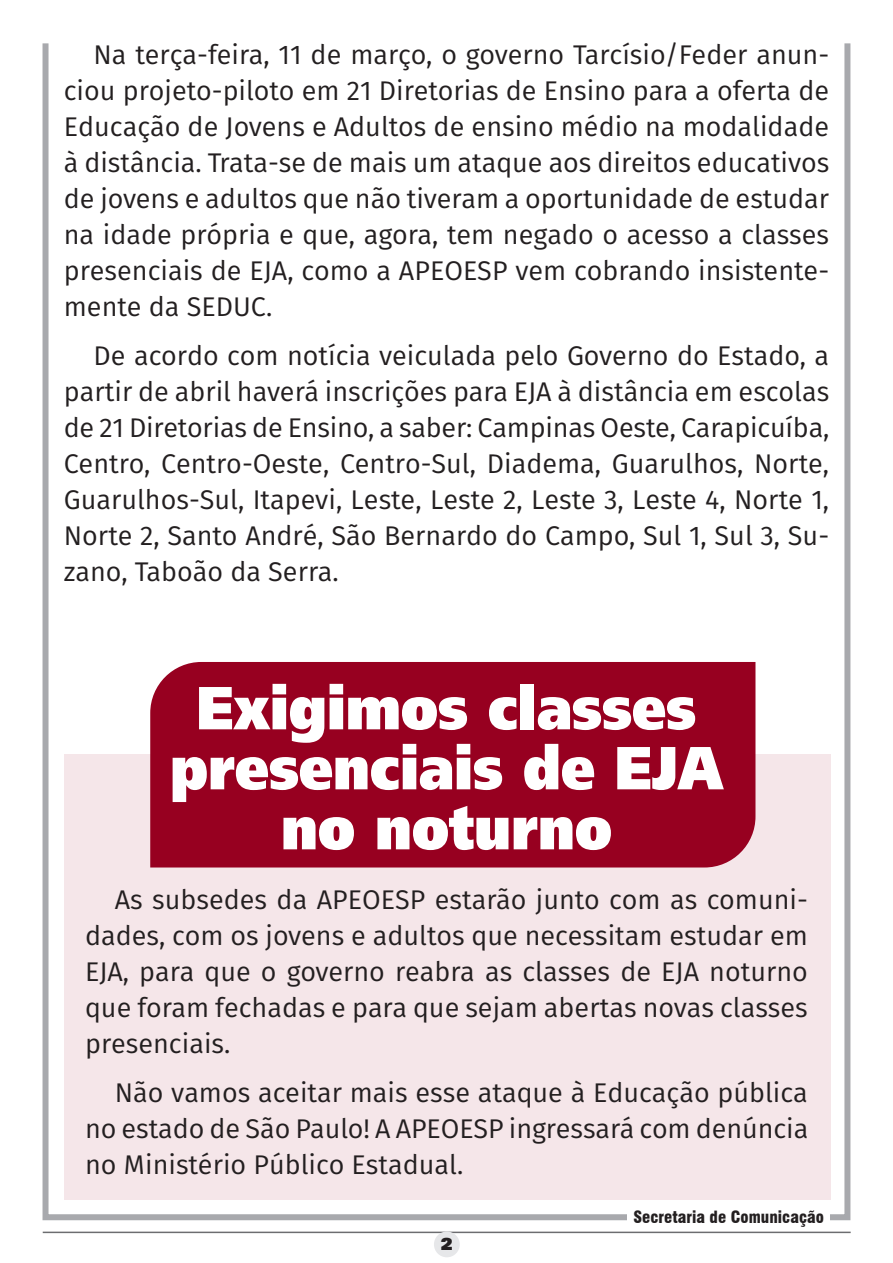
<style>
.page{position:relative;width:893px;height:1263px;background:#fff}
.page>*{position:absolute;margin:0;border:0;box-sizing:border-box;transform-origin:0 0}
.Corpo_do_texto{font:900 60px/60px "Palma Black S Si Extra";color:#fff;text-align:center;scale:.9 1}
.Corpo_do_texto-2{font:27px/36px "Fira Sans";color:#231f20;text-align:justify}
.t1{font:700 18px "U001 DOT Ultr";color:#231f20}
.t2{font:900 condensed 16.5px "Swiss 721 BT";color:#231f20}
</style>
<div class="page">
<div style="left:43px;top:40px;width:807px;height:1180px;border:6px solid #a8a9ad"></div>
<hr style="left:43px;top:1231px;width:808px;height:2px;background:#6c6d70">
<div style="left:434px;top:1231px;width:26px;height:26px;background:#e6e7e9;border-radius:50%"></div>
<div style="left:628px;top:1209px;width:202px;height:18px;background:#fff"></div>
<div style="left:64px;top:754px;width:767px;height:445px;background:#f5e6e9"></div>
<div style="left:150px;top:662px;width:605px;height:205px;background:#970020"></div>
<p class="Corpo_do_texto-2" style="left:64px;top:36px;width:767px;text-indent:30px">Na terça-feira, 11 de março, o governo Tarcísio/Feder anun&shy;ciou projeto-piloto em 21 Diretorias de Ensino para a oferta de Educação de Jovens e Adultos de ensino médio na modalidade à distância. Trata-se de mais um ataque aos direitos educativos de jovens e adultos que não tiveram a oportunidade de estudar na idade própria e que, agora, tem negado o acesso a classes presenciais de EJA, como a APEOESP vem cobrando insistente&shy;mente da SEDUC.</p>
<p class="Corpo_do_texto-2" style="left:64px;top:336px;width:767px;text-indent:30px">De acordo com notícia veiculada pelo Governo do Estado, a partir de abril haverá inscrições para EJA à distância em escolas de 21 Diretorias de Ensino, a saber: Campinas Oeste, Carapicuíba, Centro, Centro-Oeste, Centro-Sul, Diadema, Guarulhos, Norte, Guarulhos-Sul, Itapevi, Leste, Leste 2, Leste 3, Leste 4, Norte 1, Norte 2, Santo André, São Bernardo do Campo, Sul 1, Sul 3, Su&shy;zano, Taboão da Serra.</p>
<p class="Corpo_do_texto" style="left:170px;top:677px;width:616px">Exigimos classes presenciais de EJA no noturno</p>
<p class="Corpo_do_texto-2" style="left:85px;top:881px;width:724px;text-indent:30px">As subsedes da APEOESP estarão junto com as comuni&shy;dades, com os jovens e adultos que necessitam estudar em EJA, para que o governo reabra as classes de EJA noturno que foram fechadas e para que sejam abertas novas classes presenciais.</p>
<p class="Corpo_do_texto-2" style="left:85px;top:1073px;width:725px;text-indent:30px">Não vamos aceitar mais esse ataque à Educação pública no estado de São Paulo! A APEOESP ingressará com denúncia no Ministério Público Estadual.</p>
<p class="t1" style="left:441px;top:1233px;width:13px">2</p>
<p class="t2" style="left:633px;top:1207px;width:192px">Secretaria de Comunicação</p>
</div>
